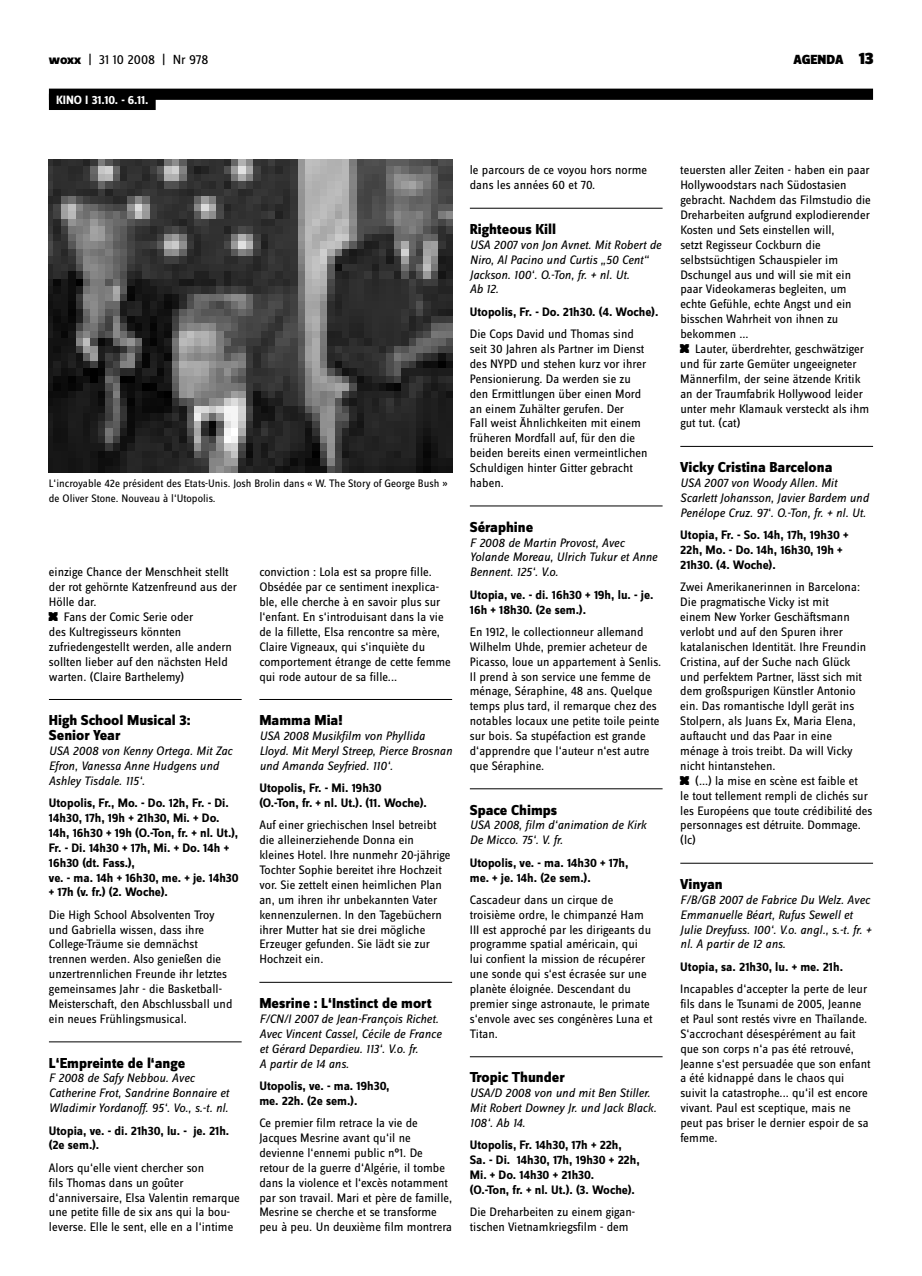
<style>
.page{position:relative;width:922px;height:1276px;background:#fff}
.page>*{position:absolute;margin:0;border:0;box-sizing:border-box;transform-origin:0 0}
.t1{font:32.5px "woxx";color:#000}
.t2{font:800 15px/14.9px "Zine Sans Dis";color:#000}
.t3{font:13.75px "Zine Sans Dis";color:#000}
.t4{font:900 13.75px "Zine Sans Dis";color:#000}
.t5{font:12.75px/14.9px "Zine Sans Dis";color:#000}
.t6{font:italic 12.75px/14.9px "Zine Sans Dis";color:#000}
.t7{font:700 12.75px/14.9px "Zine Sans Dis";color:#000}
.t8{font:700 12.5px "Zine Sans Dis";color:#fff}
.t9{font:11.25px/14.9px "Zine Sans Dis";color:#000}
.s1{font-weight:800}
.s2{font-size:17.5px}
</style>
<div class="page">
<div style="left:49px;top:89px;width:823px;height:11px;background:#000"></div>
<hr style="left:49px;top:699px;width:192px;height:1px;background:#000">
<hr style="left:49px;top:1041px;width:192px;height:1px;background:#000">
<hr style="left:259px;top:699px;width:193px;height:1px;background:#000">
<hr style="left:259px;top:982px;width:193px;height:1px;background:#000">
<hr style="left:469px;top:208px;width:193px;height:1px;background:#000">
<hr style="left:469px;top:506px;width:193px;height:1px;background:#000">
<hr style="left:469px;top:788px;width:193px;height:1px;background:#000">
<hr style="left:469px;top:1056px;width:193px;height:1px;background:#000">
<hr style="left:680px;top:446px;width:192px;height:1px;background:#000">
<hr style="left:680px;top:863px;width:192px;height:1px;background:#000">
<div style="left:49px;top:94px;width:107px;height:16px;background:#000"></div>
<img style="left:49px;top:159px;width:403px;height:313px">
<p class="t3" style="left:49px;top:53px;width:161px"><span class="s1">woxx</span> | 31 10 2008 | Nr 978</p>
<p class="t4" style="left:793px;top:53px;width:82px">AGENDA <span class="s2">13</span></p>
<p class="t8" style="left:56px;top:93px;width:94px">KINO I 31.10. - 6.11.</p>
<p class="t9" style="left:49px;top:476px;width:400px">L‘incroyable 42e président des Etats-Unis. Josh Brolin dans « W. The Story of George Bush » de Oliver Stone. Nouveau à l‘Utopolis.</p>
<p class="t5" style="left:49px;top:565px;width:190px">einzige Chance der Menschheit stellt der rot gehörnte Katzenfreund aus der<br>Hölle dar.</p>
<h1 class="t1" style="left:49px;top:594px;width:18px">X</h1>
<p class="t5" style="left:49px;top:610px;width:184px;text-indent:15px">Fans der Comic Serie oder<br>des Kultregisseurs könnten zufriedengestellt werden, alle andern sollten lieber auf den nächsten Held warten. (Claire Barthelemy)</p>
<p class="t2" style="left:49px;top:713px;width:143px">High School Musical 3:<br>Senior Year</p>
<p class="t6" style="left:49px;top:743px;width:185px">USA 2008 von Kenny Ortega. Mit Zac<br>Efron, Vanessa Anne Hudgens und<br>Ashley Tisdale. 115‘.</p>
<p class="t7" style="left:49px;top:796px;width:191px">Utopolis, Fr., Mo. - Do. 12h, Fr. - Di.<br>14h30, 17h, 19h + 21h30, Mi. + Do.<br>14h, 16h30 + 19h (O.-Ton, fr. + nl. Ut.),<br>Fr. - Di. 14h30 + 17h, Mi. + Do. 14h +<br>16h30 (dt. Fass.),<br>ve. - ma. 14h + 16h30, me. + je. 14h30 + 17h (v. fr.) (2. Woche).</p>
<p class="t5" style="left:49px;top:908px;width:185px">Die High School Absolventen Troy und Gabriella wissen, dass ihre College-Träume sie demnächst trennen werden. Also genießen die unzertrennlichen Freunde ihr letztes gemeinsames Jahr - die Basketball-Meisterschaft, den Abschlussball und ein neues Frühlingsmusical.</p>
<p class="t2" style="left:49px;top:1056px;width:138px">L‘Empreinte de l‘ange</p>
<p class="t6" style="left:49px;top:1071px;width:181px">F 2008 de Safy Nebbou. Avec<br>Catherine Frot, Sandrine Bonnaire et<br>Wladimir Yordanoff. 95‘. Vo., s.-t. nl.</p>
<p class="t7" style="left:49px;top:1123px;width:182px">Utopia, ve. - di. 21h30, lu. - je. 21h. (2e sem.).</p>
<p class="t5" style="left:49px;top:1161px;width:192px">Alors qu‘elle vient chercher son<br>fils Thomas dans un goûter d‘anniversaire, Elsa Valentin remarque une petite fille de six ans qui la bou&shy;leverse. Elle le sent, elle en a l‘intime</p>
<p class="t5" style="left:259px;top:565px;width:193px">conviction : Lola est sa propre fille.<br>Obsédée par ce sentiment inexplica&shy;ble, elle cherche à en savoir plus sur l‘enfant. En s‘introduisant dans la vie de la fillette, Elsa rencontre sa mère, Claire Vigneaux, qui s‘inquiète du comportement étrange de cette femme qui rode autour de sa fille...</p>
<p class="t2" style="left:259px;top:713px;width:85px">Mamma Mia!</p>
<p class="t6" style="left:259px;top:728px;width:194px">USA 2008 Musikfilm von Phyllida<br>Lloyd. Mit Meryl Streep, Pierce Brosnan und Amanda Seyfried. 110‘.</p>
<p class="t7" style="left:259px;top:781px;width:169px">Utopolis, Fr. - Mi. 19h30<br>(O.-Ton, fr. + nl. Ut.). (11. Woche).</p>
<p class="t5" style="left:259px;top:818px;width:193px">Auf einer griechischen Insel betreibt die alleinerziehende Donna ein kleines Hotel. Ihre nunmehr 20-jährige Tochter Sophie bereitet ihre Hochzeit vor. Sie zettelt einen heimlichen Plan an, um ihren ihr unbekannten Vater kennenzulernen. In den Tagebüchern ihrer Mutter hat sie drei mögliche Erzeuger gefunden. Sie lädt sie zur Hochzeit ein.</p>
<p class="t2" style="left:259px;top:996px;width:173px">Mesrine : L‘Instinct de mort</p>
<p class="t6" style="left:259px;top:1011px;width:184px">F/CN/I 2007 de Jean-François Richet.<br>Avec Vincent Cassel, Cécile de France et Gérard Depardieu. 113‘. V.o. fr.<br>A partir de 14 ans.</p>
<p class="t7" style="left:259px;top:1079px;width:132px">Utopolis, ve. - ma. 19h30, me. 22h. (2e sem.).</p>
<p class="t5" style="left:259px;top:1116px;width:194px">Ce premier film retrace la vie de Jacques Mesrine avant qu‘il ne devienne l‘ennemi public n°1. De retour de la guerre d‘Algérie, il tombe dans la violence et l‘excès notamment par son travail. Mari et père de famille, Mesrine se cherche et se transforme peu à peu. Un deuxième film montrera</p>
<p class="t5" style="left:469px;top:163px;width:179px">le parcours de ce voyou hors norme dans les années 60 et 70.</p>
<p class="t2" style="left:469px;top:222px;width:88px">Righteous Kill</p>
<p class="t6" style="left:469px;top:237px;width:193px">USA 2007 von Jon Avnet. Mit Robert de<br>Niro, Al Pacino und Curtis „50 Cent“<br>Jackson. 100‘. O.-Ton, fr. + nl. Ut.<br>Ab 12.</p>
<p class="t7" style="left:469px;top:305px;width:190px">Utopolis, Fr. - Do. 21h30. (4. Woche).</p>
<p class="t5" style="left:469px;top:327px;width:179px">Die Cops David und Thomas sind seit 30 Jahren als Partner im Dienst des NYPD und stehen kurz vor ihrer<br>Pensionierung. Da werden sie zu den Ermittlungen über einen Mord an einem Zuhälter gerufen. Der<br>Fall weist Ähnlichkeiten mit einem früheren Mordfall auf, für den die beiden bereits einen vermeintlichen<br>Schuldigen hinter Gitter gebracht haben.</p>
<p class="t2" style="left:469px;top:520px;width:65px">Séraphine</p>
<p class="t6" style="left:469px;top:535px;width:189px">F 2008 de Martin Provost, Avec<br>Yolande Moreau, Ulrich Tukur et Anne<br>Bennent. 125‘. V.o.</p>
<p class="t7" style="left:469px;top:588px;width:185px">Utopia, ve. - di. 16h30 + 19h, lu. - je.<br>16h + 18h30. (2e sem.).</p>
<p class="t5" style="left:469px;top:625px;width:193px">En 1912, le collectionneur allemand Wilhelm Uhde, premier acheteur de Picasso, loue un appartement à Senlis.<br>Il prend à son service une femme de ménage, Séraphine, 48 ans. Quelque temps plus tard, il remarque chez des notables locaux une petite toile peinte sur bois. Sa stupéfaction est grande d‘apprendre que l‘auteur n‘est autre que Séraphine.</p>
<p class="t2" style="left:469px;top:803px;width:89px">Space Chimps</p>
<p class="t6" style="left:469px;top:818px;width:178px">USA 2008, film d‘animation de Kirk<br>De Micco. 75‘. V. fr.</p>
<p class="t7" style="left:469px;top:855px;width:160px">Utopolis, ve. - ma. 14h30 + 17h, me. + je. 14h. (2e sem.).</p>
<p class="t5" style="left:469px;top:893px;width:184px">Cascadeur dans un cirque de troisième ordre, le chimpanzé Ham<br>III est approché par les dirigeants du programme spatial américain, qui lui confient la mission de récupérer une sonde qui s‘est écrasée sur une planète éloignée. Descendant du premier singe astronaute, le primate s‘envole avec ses congénères Luna et<br>Titan.</p>
<p class="t2" style="left:469px;top:1071px;width:96px">Tropic Thunder</p>
<p class="t6" style="left:469px;top:1085px;width:188px">USA/D 2008 von und mit Ben Stiller.<br>Mit Robert Downey Jr. und Jack Black.<br>108‘. Ab 14.</p>
<p class="t7" style="left:469px;top:1138px;width:171px">Utopolis, Fr. 14h30, 17h + 22h,<br>Sa. - Di. 14h30, 17h, 19h30 + 22h,<br>Mi. + Do. 14h30 + 21h30.<br>(O.-Ton, fr. + nl. Ut.). (3. Woche).</p>
<p class="t5" style="left:469px;top:1205px;width:167px">Die Dreharbeiten zu einem gigan&shy;tischen Vietnamkriegsfilm - dem</p>
<p class="t5" style="left:680px;top:163px;width:192px">teuersten aller Zeiten - haben ein paar<br>Hollywoodstars nach Südostasien gebracht. Nachdem das Filmstudio die<br>Dreharbeiten aufgrund explodierender<br>Kosten und Sets einstellen will,<br>setzt Regisseur Cockburn die selbstsüchtigen Schauspieler im<br>Dschungel aus und will sie mit ein paar Videokameras begleiten, um echte Gefühle, echte Angst und ein bisschen Wahrheit von ihnen zu bekommen ...</p>
<h1 class="t1" style="left:680px;top:326px;width:18px">X</h1>
<p class="t5" style="left:680px;top:342px;width:190px;text-indent:15px">Lauter, überdrehter, geschwätziger und für zarte Gemüter ungeeigneter Männerfilm, der seine ätzende Kritik an der Traumfabrik Hollywood leider unter mehr Klamauk versteckt als ihm gut tut. (cat)</p>
<p class="t2" style="left:680px;top:460px;width:154px">Vicky Cristina Barcelona</p>
<p class="t6" style="left:680px;top:475px;width:190px">USA 2007 von Woody Allen. Mit<br>Scarlett Johansson, Javier Bardem und<br>Penélope Cruz. 97‘. O.-Ton, fr. + nl. Ut.</p>
<p class="t7" style="left:680px;top:528px;width:170px">Utopia, Fr. - So. 14h, 17h, 19h30 +<br>22h, Mo. - Do. 14h, 16h30, 19h +<br>21h30. (4. Woche).</p>
<p class="t5" style="left:680px;top:580px;width:187px">Zwei Amerikanerinnen in Barcelona:<br>Die pragmatische Vicky ist mit<br>einem New Yorker Geschäftsmann verlobt und auf den Spuren ihrer katalanischen Identität. Ihre Freundin Cristina, auf der Suche nach Glück und perfektem Partner, lässt sich mit dem großspurigen Künstler Antonio ein. Das romantische Idyll gerät ins Stolpern, als Juans Ex, Maria Elena, auftaucht und das Paar in eine ménage à trois treibt. Da will Vicky nicht hintanstehen.</p>
<h1 class="t1" style="left:680px;top:757px;width:18px">X</h1>
<p class="t5" style="left:680px;top:774px;width:193px;text-indent:15px">(...) la mise en scène est faible et<br>le tout tellement rempli de clichés sur les Européens que toute crédibilité des personnages est détruite. Dommage. (lc)</p>
<p class="t2" style="left:680px;top:877px;width:44px">Vinyan</p>
<p class="t6" style="left:680px;top:892px;width:193px">F/B/GB 2007 de Fabrice Du Welz. Avec Emmanuelle Béart, Rufus Sewell et Julie Dreyfuss. 100‘. V.o. angl., s.-t. fr. + nl. A partir de 12 ans.</p>
<p class="t7" style="left:680px;top:960px;width:164px">Utopia, sa. 21h30, lu. + me. 21h.</p>
<p class="t5" style="left:680px;top:982px;width:192px">Incapables d‘accepter la perte de leur fils dans le Tsunami de 2005, Jeanne et Paul sont restés vivre en Thaïlande.<br>S‘accrochant désespérément au fait que son corps n‘a pas été retrouvé, Jeanne s‘est persuadée que son enfant a été kidnappé dans le chaos qui suivit la catastrophe... qu‘il est encore vivant. Paul est sceptique, mais ne peut pas briser le dernier espoir de sa femme.</p>
</div>
